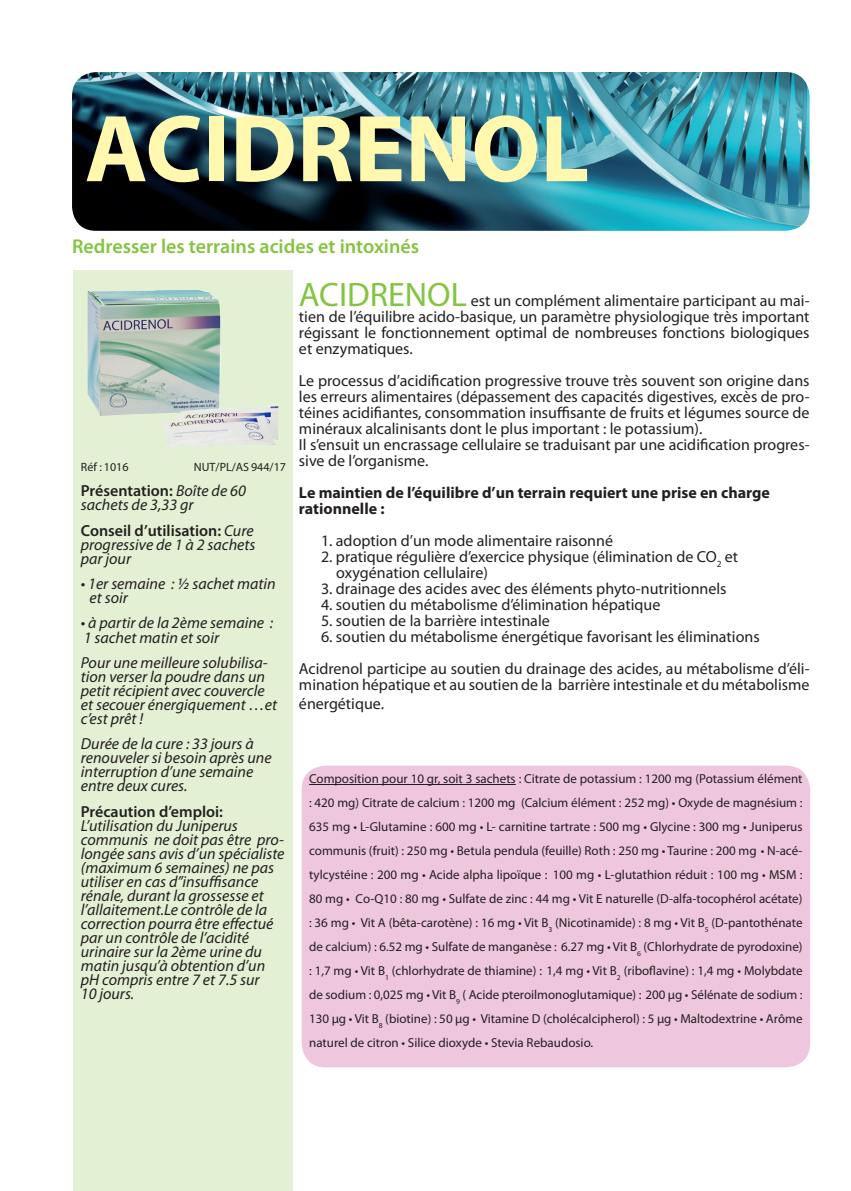
<style>
.page{position:relative;width:851px;height:1191px;background:#fff}
.page>*{position:absolute;margin:0;border:0;box-sizing:border-box;transform-origin:0 0}
.t1{font:700 96px "Myriad Pro";color:#fff8ae}
.t2{font:600 20px "Myriad Pro";color:#84c440}
.t3{font:16px/16px "Myriad Pro";color:#231f20;text-align:justify}
.t4{font:italic 16px/14px "Myriad Pro";color:#231f20}
.t5{font:700 16px "Myriad Pro";color:#231f20}
.t6{font:13px/24px "Myriad Pro";color:#231f20;text-align:justify}
.t7{font:12px "Myriad Pro";color:#231f20}
.s1{font-size:34px;color:#84c440}
.s2{font-weight:600;font-style:normal}
</style>
<div class="page">
<img style="left:72px;top:72px;width:737px;height:159px">
<div style="left:74px;top:270px;width:219px;height:921px;background:#e3f0d4"></div>
<div style="left:301px;top:765px;width:509px;height:302px;background:#eec6dd;border-radius:24px"></div>
<hr style="left:309px;top:784px;width:206px;height:1px;background:#231f20">
<img style="left:88px;top:290px;width:190px;height:158px">
<p class="t1" style="left:85px;top:86px;width:506px">ACIDRENOL</p>
<p class="t2" style="left:72px;top:234px;width:348px">Redresser les terrains acides et intoxinés</p>
<p class="t3" style="left:299px;top:292px;width:512px"><span class="s1">ACIDRENOL</span> est un complément alimentaire participant au mai&shy;tien de l’équilibre acido-basique, un paramètre physiologique très important régissant le fonctionnement optimal de nombreuses fonctions biologiques et enzymatiques.</p>
<p class="t3" style="left:299px;top:372px;width:512px">Le processus d’acidification progressive trouve très souvent son origine dans les erreurs alimentaires (dépassement des capacités digestives, excès de pro&shy;téines acidifiantes, consommation insuffisante de fruits et légumes source de minéraux alcalinisants dont le plus important : le potassium).</p>
<p class="t3" style="left:299px;top:436px;width:512px">Il s’ensuit un encrassage cellulaire se traduisant par une acidification progres&shy;sive de l’organisme.</p>
<p class="t5" style="left:299px;top:482px;width:472px">Le maintien de l’équilibre d’un terrain requiert une prise en charge</p>
<p class="t5" style="left:299px;top:498px;width:87px">rationnelle :</p>
<p class="t3" style="left:321px;top:532px;width:293px">1. adoption d’un mode alimentaire raisonné</p>
<p class="t3" style="left:321px;top:548px;width:418px">2. pratique régulière d’exercice physique (élimination de CO<sub>2</sub> et</p>
<p class="t3" style="left:336px;top:564px;width:153px">oxygénation cellulaire)</p>
<p class="t3" style="left:321px;top:580px;width:407px">3. drainage des acides avec des éléments phyto-nutritionnels</p>
<p class="t3" style="left:321px;top:596px;width:341px">4. soutien du métabolisme d’élimination hépatique</p>
<p class="t3" style="left:321px;top:612px;width:230px">5. soutien de la barrière intestinale</p>
<p class="t3" style="left:321px;top:628px;width:440px">6. soutien du métabolisme énergétique favorisant les éliminations</p>
<p class="t3" style="left:299px;top:660px;width:512px">Acidrenol participe au soutien du drainage des acides, au métabolisme d’éli&shy;mination hépatique et au soutien de la barrière intestinale et du métabolisme</p>
<p class="t3" style="left:299px;top:695px;width:86px">énergétique.</p>
<p class="t7" style="left:81px;top:460px;width:49px">Réf : 1016</p>
<p class="t7" style="left:194px;top:460px;width:94px">NUT/PL/AS 944/17</p>
<p class="t4" style="left:81px;top:484px;width:166px"><span class="s2">Présentation:</span> Boîte de 60 sachets de 3,33 gr</p>
<p class="t4" style="left:81px;top:523px;width:176px"><span class="s2">Conseil d’utilisation:</span> Cure progressive de 1 à 2 sachets par jour</p>
<p class="t4" style="left:90px;top:576px;width:188px;text-indent:-9px">• 1er semaine : ½ sachet matin et soir</p>
<p class="t4" style="left:81px;top:616px;width:194px">• à partir de la 2ème semaine :<br>1 sachet matin et soir</p>
<p class="t4" style="left:81px;top:655px;width:198px">Pour une meilleure solubilisa&shy;tion verser la poudre dans un petit récipient avec couvercle et secouer énergiquement …et c’est prêt !</p>
<p class="t4" style="left:81px;top:736px;width:192px">Durée de la cure : 33 jours à renouveler si besoin après une interruption d’une semaine entre deux cures.</p>
<p class="t4" style="left:81px;top:804px;width:205px"><span class="s2">Précaution d’emploi:<br></span>L’utilisation du Juniperus communis ne doit pas être pro&shy;longée sans avis d’un spécialiste (maximum 6 semaines) ne pas utiliser en cas d’’insuffisance rénale, durant la grossesse et l’allaitement.Le contrôle de la correction pourra être effectué par un contrôle de l’acidité urinaire sur la 2ème urine du matin jusqu’à obtention d’un pH compris entre 7 et 7.5 sur<br>10 jours.</p>
<p class="t6" style="left:309px;top:766px;width:495px">Composition pour 10 gr, soit 3 sachets : Citrate de potassium : 1200 mg (Potassium élément : 420 mg) Citrate de calcium : 1200 mg (Calcium élément : 252 mg) • Oxyde de magnésium :<br>635 mg • L-Glutamine : 600 mg • L- carnitine tartrate : 500 mg • Glycine : 300 mg • Juniperus communis (fruit) : 250 mg • Betula pendula (feuille) Roth : 250 mg • Taurine : 200 mg • N-acé&shy;tylcystéine : 200 mg • Acide alpha lipoïque : 100 mg • L-glutathion réduit : 100 mg • MSM :<br>80 mg • Co-Q10 : 80 mg • Sulfate de zinc : 44 mg • Vit E naturelle (D-alfa-tocophérol acétate) : 36 mg • Vit A (bêta-carotène) : 16 mg • Vit B<sub>3</sub> (Nicotinamide) : 8 mg • Vit B<sub>5</sub> (D-pantothénate de calcium) : 6.52 mg • Sulfate de manganèse : 6.27 mg • Vit B<sub>6</sub> (Chlorhydrate de pyrodoxine) : 1,7 mg • Vit B<sub>1</sub> (chlorhydrate de thiamine) : 1,4 mg • Vit B<sub>2</sub> (riboflavine) : 1,4 mg • Molybdate de sodium : 0,025 mg • Vit B<sub>9</sub> ( Acide pteroilmonoglutamique) : 200 µg • Sélénate de sodium :<br>130 µg • Vit B<sub>8</sub> (biotine) : 50 µg • Vitamine D (cholécalcipherol) : 5 µg • Maltodextrine • Arôme naturel de citron • Silice dioxyde • Stevia Rebaudosio.</p>
</div>
